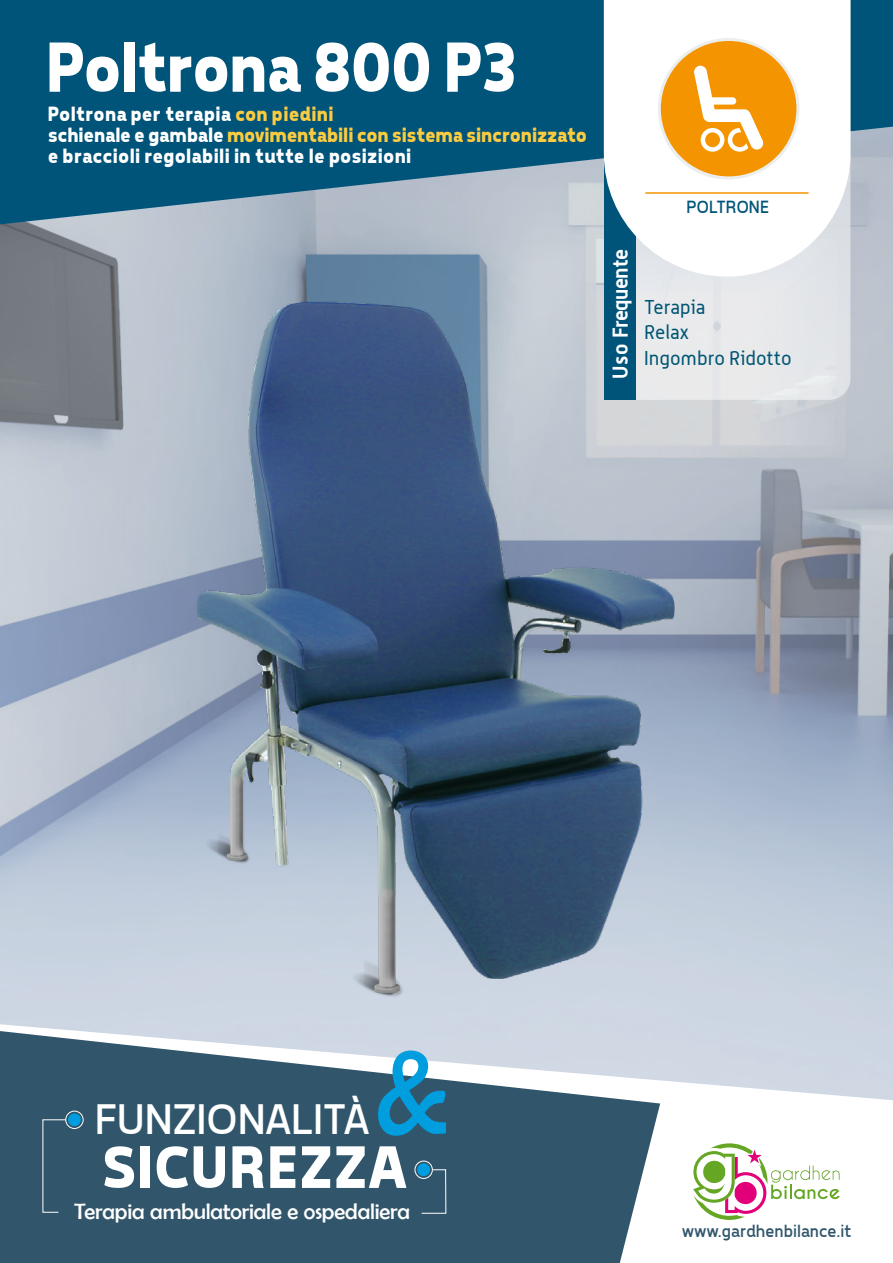
<style>
.page{position:relative;width:893px;height:1263px;background:#fff}
.page>*{position:absolute;margin:0;border:0;box-sizing:border-box;transform-origin:0 0}
.t1{font:120px "Berlin Sans FB";color:#009edf;scale:.9 1}
.t2{font:700 72px "Tepeno Sans";letter-spacing:-.03em;color:#fff}
.t3{font:700 60.9px "Tepeno Sans";letter-spacing:.005em;color:#fff;scale:1.05 1}
.t4{font:43.5px "Tepeno Sans";letter-spacing:.005em;color:#fff;scale:1.05 1}
.t5{font:22.5px "Berlin Sans FB";letter-spacing:-.005em;color:#fff}
.t6{font:700 21px/21px "Tepeno Sans";color:#fff}
.t7{font:700 21px "Alwyn";letter-spacing:-.02em;color:#fff}
.t8{font:19.5px/25.5px "Alwyn";color:#005674}
.t9{font:18px "Tepeno Sans";letter-spacing:.01em;color:#31566b}
.t10{font:18px "Tepeno Sans";color:#00547a}
.s1{color:#fbcb40}
</style>
<div class="page">
<img style="left:0;top:224px;width:893px;height:800px">
<svg style="left:0;top:0;width:893px;height:224px;background:#1e6687"></svg>
<div style="left:681px;top:277px;width:169px;height:123px;background:#e7e8eb"></div>
<svg style="left:604px;top:0;width:246px;height:277px"></svg>
<hr style="left:645px;top:192px;width:164px;height:2px;background:#f39400">
<svg style="left:0;top:1024px;width:893px;height:80px;fill:#cfd7e3"></svg>
<svg style="left:0;top:1031px;width:660px;height:232px;background:#527183"></svg>
<svg style="left:693px;top:1143px;width:147px;height:77px"></svg>
<div style="left:659px;top:39px;width:139px;height:139px;background:#f39400;border-radius:50%"></div>
<div style="left:658px;top:38px;width:141px;height:141px;border:3px solid #eceded;border-radius:50%"></div>
<svg style="left:694px;top:65px;width:70px;height:87px"></svg>
<img style="left:121px;top:231px;width:560px;height:799px">
<svg style="left:42px;top:1119px;width:25px;height:94px;background:#3c5f73"></svg>
<div style="left:65px;top:1111px;width:19px;height:18px;border:1px solid #fff;border-radius:50%"></div>
<div style="left:68px;top:1113px;width:13px;height:13px;background:#009ee0;border-radius:50%"></div>
<svg style="left:421px;top:1169px;width:26px;height:45px"></svg>
<div style="left:415px;top:1161px;width:18px;height:18px;border:1px solid #fff;border-radius:50%"></div>
<div style="left:417px;top:1163px;width:13px;height:13px;background:#009ee0;border-radius:50%"></div>
<h2 class="t2" style="left:43px;top:25px;width:473px">Poltrona 800 P3</h2>
<p class="t6" style="left:47px;top:103px;width:541px">Poltrona per terapia <span class="s1">con piedini<br></span>schienale e gambale <span class="s1">movimentabili con sistema sincronizzato </span>e braccioli regolabili in tutte le posizioni</p>
<p class="t10" style="left:686px;top:196px;width:84px">POLTRONE</p>
<p class="t7" style="left:607px;top:379px;width:131px;rotate:-90deg">Uso Frequente</p>
<p class="t8" style="left:644px;top:294px;width:149px">Terapia<br>Relax<br>Ingombro Ridotto</p>
<h1 class="t1" style="left:374px;top:1026px;width:84px">&amp;</h1>
<h3 class="t4" style="left:93px;top:1094px;width:262px">FUNZIONALITÀ</h3>
<h3 class="t3" style="left:98px;top:1131px;width:292px">SICUREZZA</h3>
<p class="t5" style="left:74px;top:1199px;width:337px">Terapia ambulatoriale e ospedaliera</p>
<p class="t9" style="left:681px;top:1220px;width:171px">www.gardhenbilance.it</p>
</div>
